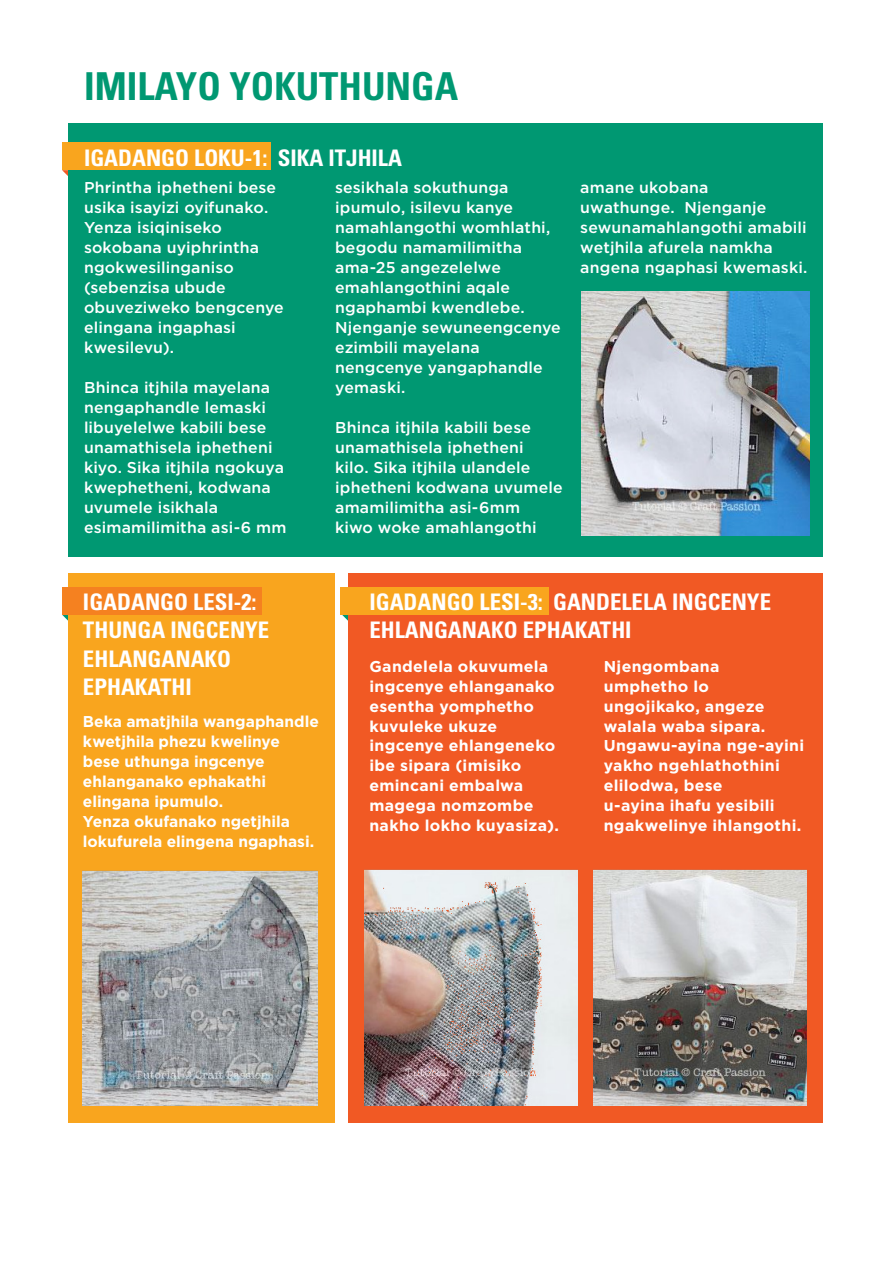
<style>
.page{position:relative;width:893px;height:1263px;background:#fff}
.page>*{position:absolute;margin:0;border:0;box-sizing:border-box;transform-origin:0 0}
.Heading_1{font:700 condensed 38.55px "Univers LT Std";color:#009872}
.Heading_1-2{font:700 condensed 22.8px/28.5px "Univers LT Std";color:#fff}
.t1{font:500 15.75px/20px "Gotham";letter-spacing:.01em;color:#fff}
.t2{font:700 15.75px/20px "Gotham";letter-spacing:.015em;color:#fff}
</style>
<div class="page">
<svg style="left:342px;top:615px;width:6px;height:6px"></svg>
<svg style="left:62px;top:170px;width:7px;height:12px"></svg>
<svg style="left:62px;top:615px;width:7px;height:12px"></svg>
<div style="left:69px;top:124px;width:754px;height:433px;background:#009872"></div>
<div style="left:62px;top:143px;width:208px;height:27px;background:#f9a51e"></div>
<div style="left:69px;top:573px;width:266px;height:550px;background:#f9a51e"></div>
<div style="left:348px;top:573px;width:475px;height:550px;background:#f15924"></div>
<img style="left:581px;top:291px;width:229px;height:245px">
<img style="left:83px;top:870px;width:234px;height:235px">
<img style="left:593px;top:870px;width:214px;height:235px">
<img style="left:364px;top:870px;width:214px;height:235px">
<div style="left:341px;top:587px;width:208px;height:28px;background:#f9a51e"></div>
<div style="left:62px;top:587px;width:199px;height:28px;background:#f58120"></div>
<p class="Heading_1" style="left:84px;top:63px;width:376px">IMILAYO YOKUTHUNGA</p>
<p class="Heading_1-2" style="left:84px;top:143px;width:319px">IGADANGO LOKU-1: SIKA ITJHILA</p>
<p class="t1" style="left:335px;top:178px;width:227px">sesikhala sokuthunga ipumulo, isilevu kanye namahlangothi womhlathi, begodu namamilimitha ama-25 angezelelwe emahlangothini aqale ngaphambi kwendlebe.<br>Njenganje sewuneengcenye ezimbili mayelana nengcenye yangaphandle yemaski.</p>
<p class="t1" style="left:335px;top:417px;width:229px">Bhinca itjhila kabili bese unamathisela iphetheni<br>kilo. Sika itjhila ulandele iphetheni kodwana uvumele amamilimitha asi-6mm<br>kiwo woke amahlangothi</p>
<p class="t1" style="left:84px;top:178px;width:201px">Phrintha iphetheni bese usika isayizi oyifunako.<br>Yenza isiqiniseko sokobana uyiphrintha ngokwesilinganiso (sebenzisa ubude obuveziweko bengcenye elingana ingaphasi kwesilevu).</p>
<p class="t1" style="left:84px;top:377px;width:204px">Bhinca itjhila mayelana nengaphandle lemaski libuyelelwe kabili bese unamathisela iphetheni kiyo. Sika itjhila ngokuya kwephetheni, kodwana uvumele isikhala esimamilimitha asi-6 mm</p>
<p class="t1" style="left:580px;top:178px;width:229px">amane ukobana<br>uwathunge. Njenganje sewunamahlangothi amabili wetjhila afurela namkha angena ngaphasi kwemaski.</p>
<p class="Heading_1-2" style="left:83px;top:587px;width:188px">IGADANGO LESI-2:<br>THUNGA INGCENYE<br>EHLANGANAKO<br>EPHAKATHI</p>
<p class="t2" style="left:83px;top:711px;width:237px">Beka amatjhila wangaphandle kwetjhila phezu kwelinye bese uthunga ingcenye ehlanganako ephakathi elingana ipumulo.</p>
<p class="t2" style="left:83px;top:811px;width:233px">Yenza okufanako ngetjhila lokufurela elingena ngaphasi.</p>
<p class="Heading_1-2" style="left:369px;top:587px;width:403px">IGADANGO LESI-3: GANDELELA INGCENYE<br>EHLANGANAKO EPHAKATHI</p>
<p class="t2" style="left:369px;top:656px;width:191px">Gandelela okuvumela ingcenye ehlanganako esentha yomphetho kuvuleke ukuze ingcenye ehlangeneko ibe sipara (imisiko emincani embalwa magega nomzombe nakho lokho kuyasiza).</p>
<p class="t2" style="left:604px;top:656px;width:202px">Njengombana umphetho lo ungojikako, angeze walala waba sipara.<br>Ungawu-ayina nge-ayini yakho ngehlathothini elilodwa, bese<br>u-ayina ihafu yesibili ngakwelinye ihlangothi.</p>
</div>
